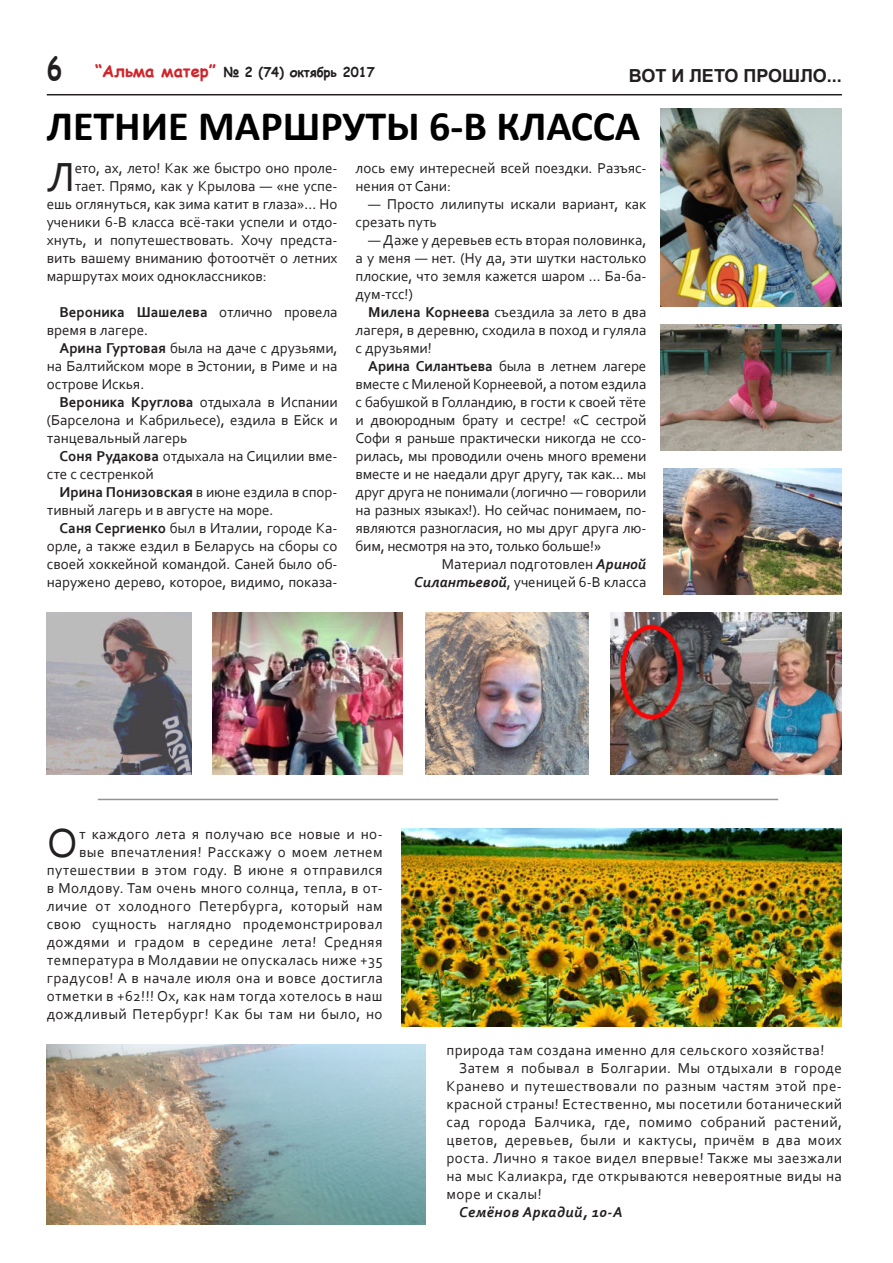
<style>
.page{position:relative;width:893px;height:1263px;background:#fff}
.page>*{position:absolute;margin:0;border:0;box-sizing:border-box;transform-origin:0 0}
.t1{font:42.6px "Corbel";color:#231f20}
.t2{font:700 42px "Calibri";color:#000}
.t3{font:700 18px "Arial";color:#231f20}
.t4{font:15px/18px "Corbel";color:#231f20}
.t5{font:15px/18px "Corbel";letter-spacing:.03em;color:#231f20;text-align:right}
.t6{font:italic 700 15px "Corbel";letter-spacing:.03em;color:#231f20}
.t7{font:700 13.5px "Comic Sans MS";color:#231f20}
.s1{font-size:31.5px}
.s2{font-size:16.5px;color:#d1232a}
.s3{font-weight:700}
.s4{font-weight:700;font-style:italic}
</style>
<div class="page">
<hr style="left:47px;top:94px;width:795px;height:1px;background:#231f20">
<img style="left:402px;top:828px;width:440px;height:198px">
<img style="left:47px;top:1044px;width:378px;height:180px">
<hr style="left:98px;top:799px;width:680px;height:1px;background:#919396">
<img style="left:47px;top:612px;width:144px;height:162px">
<img style="left:213px;top:612px;width:190px;height:162px">
<img style="left:425px;top:612px;width:163px;height:162px">
<img style="left:611px;top:612px;width:231px;height:162px">
<img style="left:660px;top:108px;width:182px;height:198px">
<img style="left:660px;top:324px;width:182px;height:126px">
<img style="left:663px;top:468px;width:179px;height:126px">
<p class="t7" style="left:47px;top:62px;width:329px"><span class="s1">6</span> <span class="s2">“Альма матер”</span> № 2 (74) октябрь 2017</p>
<p class="t3" style="left:629px;top:63px;width:215px">ВОТ И ЛЕТО ПРОШЛО...</p>
<h2 class="t2" style="left:47px;top:96px;width:595px">ЛЕТНИЕ МАРШРУТЫ 6-В КЛАССА</h2>
<h1 class="t1" style="left:47px;top:151px;width:29px">Л</h1>
<p class="t4" style="left:75px;top:159px;width:264px">ето, ах, лето! Как же быстро оно проле-</p>
<p class="t4" style="left:356px;top:159px;width:292px">лось ему интересней всей поездки. Разъяс&shy;нения от Сани:</p>
<p class="t4" style="left:356px;top:195px;width:292px;text-indent:13px">— Просто лилипуты искали вариант, как срезать путь</p>
<p class="t4" style="left:356px;top:231px;width:292px;text-align:justify;text-indent:13px">— Даже у деревьев есть вторая половинка, а у меня — нет. (Ну да, эти шутки настолько плоские, что земля кажется шаром ... Ба-ба&shy;дум-тсс!)</p>
<p class="t4" style="left:356px;top:303px;width:292px;text-align:justify;text-indent:13px"><span class="s3">Милена Корнеева</span> съездила за лето в два лагеря, в деревню, сходила в поход и гуляла с друзьями!</p>
<p class="t4" style="left:368px;top:357px;width:280px"><span class="s3">Арина Силантьева</span> была в летнем лагере</p>
<p class="t4" style="left:356px;top:375px;width:292px">вместе с Миленой Корнеевой, а потом ездила</p>
<p class="t4" style="left:356px;top:393px;width:292px">с бабушкой в Голландию, в гости к своей тёте</p>
<p class="t4" style="left:356px;top:411px;width:292px">и двоюродным брату и сестре! «С сестрой</p>
<p class="t4" style="left:356px;top:429px;width:292px">Софи я раньше практически никогда не ссо-</p>
<p class="t4" style="left:356px;top:447px;width:292px">рилась, мы проводили очень много времени</p>
<p class="t4" style="left:356px;top:465px;width:292px">вместе и не наедали друг другу, так как... мы</p>
<p class="t4" style="left:356px;top:483px;width:292px">друг друга не понимали (логично — говорили</p>
<p class="t4" style="left:356px;top:501px;width:292px">на разных языках!). Но сейчас понимаем, по-</p>
<p class="t4" style="left:356px;top:519px;width:292px">являются разногласия, но мы друг друга лю-</p>
<p class="t4" style="left:356px;top:537px;width:247px">бим, несмотря на это, только больше!»</p>
<p class="t4" style="left:442px;top:555px;width:206px">Материал подготовлен <span class="s4">Ариной</span></p>
<p class="t4" style="left:414px;top:573px;width:234px"><span class="s4">Силантьевой</span>, ученицей 6-В класса</p>
<p class="t4" style="left:75px;top:177px;width:264px">тает. Прямо, как у Крылова — «не успе-</p>
<p class="t4" style="left:47px;top:195px;width:292px">ешь оглянуться, как зима катит в глаза»... Но</p>
<p class="t4" style="left:47px;top:213px;width:292px">ученики 6-В класса всё-таки успели и отдо-</p>
<p class="t4" style="left:47px;top:231px;width:292px">хнуть, и попутешествовать. Хочу предста-</p>
<p class="t4" style="left:47px;top:249px;width:292px">вить вашему вниманию фотоотчёт о летних</p>
<p class="t4" style="left:47px;top:267px;width:222px">маршрутах моих одноклассников:</p>
<p class="t4" style="left:47px;top:303px;width:292px;text-indent:13px"><span class="s3">Вероника Шашелева</span> отлично провела время в лагере.</p>
<p class="t4" style="left:47px;top:339px;width:292px;text-align:justify;text-indent:13px"><span class="s3">Арина Гуртовая</span> была на даче с друзьями, на Балтийском море в Эстонии, в Риме и на острове Искья.</p>
<p class="t4" style="left:47px;top:393px;width:292px;text-align:justify;text-indent:13px"><span class="s3">Вероника Круглова</span> отдыхала в Испании (Барселона и Кабрильесе), ездила в Ейск и танцевальный лагерь</p>
<p class="t4" style="left:47px;top:447px;width:292px;text-indent:13px"><span class="s3">Соня Рудакова</span> отдыхала на Сицилии вме&shy;сте с сестренкой</p>
<p class="t4" style="left:47px;top:483px;width:292px;text-indent:13px"><span class="s3">Ирина Понизовская</span> в июне ездила в спор&shy;тивный лагерь и в августе на море.</p>
<p class="t4" style="left:47px;top:519px;width:292px;text-align:justify;text-indent:13px"><span class="s3">Саня Сергиенко</span> был в Италии, городе Ка&shy;орле, а также ездил в Беларусь на сборы со своей хоккейной командой. Саней было об&shy;наружено дерево, которое, видимо, показа-</p>
<h1 class="t1" style="left:47px;top:817px;width:33px">О</h1>
<p class="t5" style="left:47px;top:825px;width:337px">т каждого лета я получаю все новые и но-<br>вые впечатления! Расскажу о моем летнем путешествии в этом году. В июне я отправился в Молдову. Там очень много солнца, тепла, в от&shy;личие от холодного Петербурга, который нам свою сущность наглядно продемонстрировал дождями и градом в середине лета! Средняя температура в Молдавии не опускалась ниже +35 градусов! А в начале июля она и вовсе достигла отметки в +62!!! Ох, как нам тогда хотелось в наш дождливый Петербург! Как бы там ни было, но</p>
<p class="t5" style="left:446px;top:1041px;width:379px">природа там создана именно для сельского хозяйства!</p>
<p class="t5" style="left:459px;top:1059px;width:384px">Затем я побывал в Болгарии. Мы отдыхали в городе</p>
<p class="t5" style="left:446px;top:1077px;width:397px">Кранево и путешествовали по разным частям этой пре-</p>
<p class="t5" style="left:446px;top:1095px;width:397px">красной страны! Естественно, мы посетили ботанический</p>
<p class="t5" style="left:446px;top:1113px;width:397px">сад города Балчика, где, помимо собраний растений,</p>
<p class="t5" style="left:446px;top:1131px;width:397px">цветов, деревьев, были и кактусы, причём в два моих</p>
<p class="t5" style="left:446px;top:1149px;width:397px">роста. Лично я такое видел впервые! Также мы заезжали</p>
<p class="t5" style="left:446px;top:1167px;width:397px">на мыс Калиакра, где открываются невероятные виды на</p>
<p class="t5" style="left:446px;top:1185px;width:97px">море и скалы!</p>
<p class="t6" style="left:459px;top:1203px;width:165px">Семёнов Аркадий, 10-А</p>
</div>
